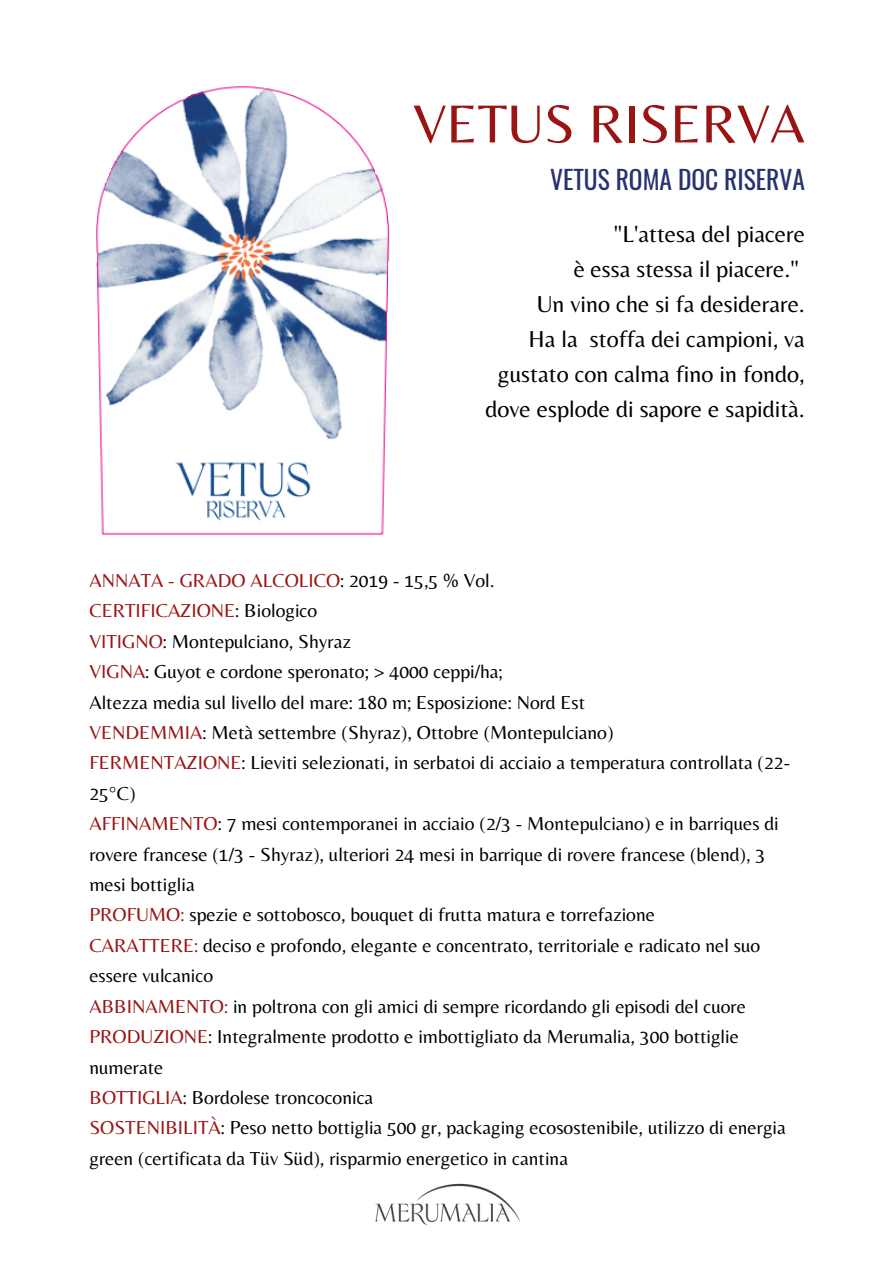
<style>
.page{position:relative;width:894px;height:1264px;background:#fff}
.page>*{position:absolute;margin:0;border:0;box-sizing:border-box;transform-origin:0 0}
.t1{font:55.5px "Belleza";color:#9b1414}
.t2{font:25.5px "Oswald";color:#27326f}
.t3{font:24px/35px "Belleza";color:#000;text-align:right}
.t4{font:19.5px/30.5px "Belleza";color:#000}
.s1{color:#9b1414}
</style>
<div class="page">
<img style="left:375px;top:1183px;width:146px;height:42px">
<img style="left:96px;top:86px;width:294px;height:450px">
<h1 class="t1" style="left:413px;top:91px;width:393px">VETUS RISERVA</h1>
<h2 class="t2" style="left:550px;top:160px;width:256px">VETUS ROMA DOC RISERVA</h2>
<p class="t3" style="left:485px;top:216px;width:321px">"L'attesa del piacere<br>è essa stessa il piacere."<br>Un vino che si fa desiderare.<br>Ha la stoffa dei campioni, va gustato con calma fino in fondo, dove esplode di sapore e sapidità.</p>
<p class="t4" style="left:89px;top:564px;width:702px"><span class="s1">ANNATA - GRADO ALCOLICO</span>: 2019 - 15,5 % Vol.<br><span class="s1">CERTIFICAZIONE</span>: Biologico<br><span class="s1">VITIGNO</span>: Montepulciano, Shyraz<br><span class="s1">VIGNA</span>: Guyot e cordone speronato; &gt; 4000 ceppi/ha;<br>Altezza media sul livello del mare: 180 m; Esposizione: Nord Est<br><span class="s1">VENDEMMIA</span>: Metà settembre (Shyraz), Ottobre (Montepulciano)<br><span class="s1">FERMENTAZIONE</span>: Lieviti selezionati, in serbatoi di acciaio a temperatura controllata (22- 25°C)<br><span class="s1">AFFINAMENTO</span>: 7 mesi contemporanei in acciaio (2/3 - Montepulciano) e in barriques di rovere francese (1/3 - Shyraz), ulteriori 24 mesi in barrique di rovere francese (blend), 3 mesi bottiglia<br><span class="s1">PROFUMO:</span> spezie e sottobosco, bouquet di frutta matura e torrefazione<br><span class="s1">CARATTERE:</span> deciso e profondo, elegante e concentrato, territoriale e radicato nel suo essere vulcanico<br><span class="s1">ABBINAMENTO:</span> in poltrona con gli amici di sempre ricordando gli episodi del cuore <span class="s1">PRODUZIONE</span>: Integralmente prodotto e imbottigliato da Merumalia, 300 bottiglie numerate<br><span class="s1">BOTTIGLIA</span>: Bordolese troncoconica<br><span class="s1">SOSTENIBILITÀ</span>: Peso netto bottiglia 500 gr, packaging ecosostenibile, utilizzo di energia green (certificata da Tüv Süd), risparmio energetico in cantina</p>
</div>
